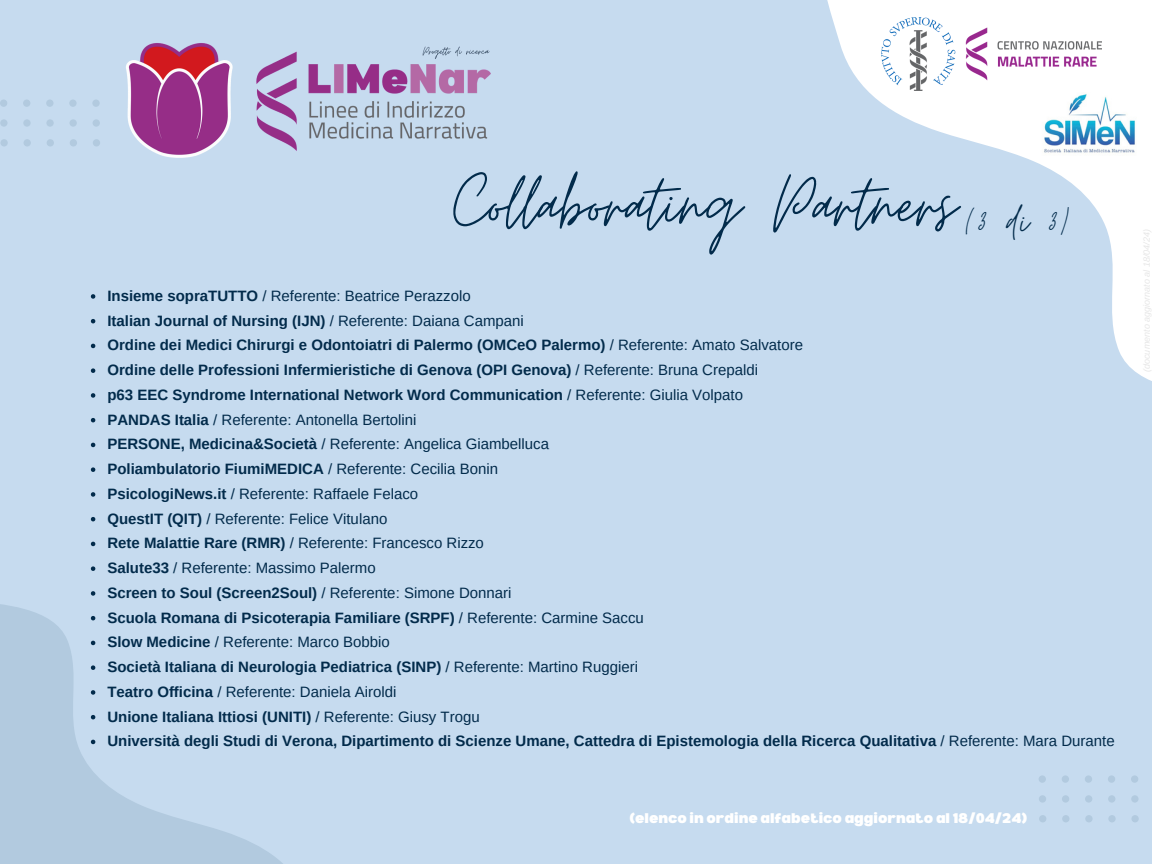
<style>
.page{position:relative;width:1152px;height:864px;background:#c6dbef}
.page>*{position:absolute;margin:0;border:0;box-sizing:border-box;transform-origin:0 0}
.t1{font:84.45px "Moon Time";color:#022b4b}
.t2{font:48px "Moon Time";color:#022b4b}
.t3{font:700 15px "Arimo";color:#022b4b}
.t4{font:15px "Arimo";color:#022b4b}
.t5{font:900 13.65px "Bernoru";color:#fff}
.s1{font-weight:700}
.s2{font-weight:400}
</style>
<div class="page">
<svg style="left:0;top:604px;width:283px;height:260px"></svg>
<svg style="left:828px;top:0;width:324px;height:381px"></svg>
<div style="left:1039px;top:775px;width:7px;height:8px;background:#b2cadf;border-radius:50%"></div>
<div style="left:1062px;top:775px;width:7px;height:8px;background:#b2cadf;border-radius:50%"></div>
<div style="left:1085px;top:775px;width:7px;height:8px;background:#b2cadf;border-radius:50%"></div>
<div style="left:1108px;top:775px;width:7px;height:8px;background:#b2cadf;border-radius:50%"></div>
<div style="left:1131px;top:775px;width:7px;height:8px;background:#b2cadf;border-radius:50%"></div>
<div style="left:1039px;top:795px;width:7px;height:8px;background:#b2cadf;border-radius:50%"></div>
<div style="left:1039px;top:815px;width:7px;height:7px;background:#b2cadf;border-radius:50%"></div>
<div style="left:1062px;top:795px;width:7px;height:8px;background:#b2cadf;border-radius:50%"></div>
<div style="left:1085px;top:795px;width:7px;height:8px;background:#b2cadf;border-radius:50%"></div>
<div style="left:1108px;top:795px;width:7px;height:8px;background:#b2cadf;border-radius:50%"></div>
<div style="left:1131px;top:795px;width:8px;height:8px;background:#b2cadf;border-radius:50%"></div>
<div style="left:1062px;top:815px;width:7px;height:7px;background:#b2cadf;border-radius:50%"></div>
<div style="left:1085px;top:815px;width:8px;height:7px;background:#b2cadf;border-radius:50%"></div>
<div style="left:1108px;top:815px;width:8px;height:7px;background:#b2cadf;border-radius:50%"></div>
<div style="left:1131px;top:815px;width:8px;height:7px;background:#b2cadf;border-radius:50%"></div>
<img style="left:1033px;top:92px;width:112px;height:66px">
<img style="left:881px;top:18px;width:221px;height:73px">
<div style="left:0;top:100px;width:7px;height:7px;background:#b2cadf;border-radius:50%"></div>
<div style="left:23px;top:100px;width:7px;height:7px;background:#b2cadf;border-radius:50%"></div>
<div style="left:46px;top:100px;width:8px;height:7px;background:#b2cadf;border-radius:50%"></div>
<div style="left:69px;top:100px;width:8px;height:7px;background:#b2cadf;border-radius:50%"></div>
<div style="left:92px;top:100px;width:8px;height:7px;background:#b2cadf;border-radius:50%"></div>
<div style="left:0;top:119px;width:8px;height:8px;background:#b2cadf;border-radius:50%"></div>
<div style="left:0;top:139px;width:8px;height:8px;background:#b2cadf;border-radius:50%"></div>
<div style="left:23px;top:119px;width:8px;height:8px;background:#b2cadf;border-radius:50%"></div>
<div style="left:46px;top:119px;width:8px;height:8px;background:#b2cadf;border-radius:50%"></div>
<div style="left:70px;top:119px;width:7px;height:8px;background:#b2cadf;border-radius:50%"></div>
<div style="left:93px;top:119px;width:7px;height:8px;background:#b2cadf;border-radius:50%"></div>
<div style="left:24px;top:139px;width:7px;height:8px;background:#b2cadf;border-radius:50%"></div>
<div style="left:47px;top:139px;width:7px;height:8px;background:#b2cadf;border-radius:50%"></div>
<div style="left:70px;top:139px;width:7px;height:8px;background:#b2cadf;border-radius:50%"></div>
<div style="left:93px;top:139px;width:7px;height:8px;background:#b2cadf;border-radius:50%"></div>
<img style="left:126px;top:43px;width:365px;height:115px">
<svg style="left:91px;top:294px;width:4px;height:5px"></svg>
<svg style="left:91px;top:319px;width:4px;height:4px"></svg>
<svg style="left:91px;top:344px;width:4px;height:4px"></svg>
<svg style="left:91px;top:368px;width:4px;height:5px"></svg>
<svg style="left:91px;top:393px;width:4px;height:5px"></svg>
<svg style="left:91px;top:418px;width:4px;height:4px"></svg>
<svg style="left:91px;top:443px;width:4px;height:4px"></svg>
<svg style="left:91px;top:467px;width:4px;height:5px"></svg>
<svg style="left:91px;top:492px;width:4px;height:5px"></svg>
<svg style="left:91px;top:517px;width:4px;height:4px"></svg>
<svg style="left:91px;top:542px;width:4px;height:4px"></svg>
<svg style="left:91px;top:566px;width:4px;height:5px"></svg>
<svg style="left:91px;top:591px;width:4px;height:5px"></svg>
<svg style="left:91px;top:616px;width:4px;height:4px"></svg>
<svg style="left:91px;top:641px;width:4px;height:4px"></svg>
<svg style="left:91px;top:665px;width:4px;height:5px"></svg>
<svg style="left:91px;top:690px;width:4px;height:5px"></svg>
<svg style="left:91px;top:715px;width:4px;height:4px"></svg>
<svg style="left:91px;top:740px;width:4px;height:4px"></svg>
<p class="t1" style="left:453px;top:153px;width:505px">Collaborating Partners</p>
<p class="t2" style="left:964px;top:192px;width:108px">(3 di 3)</p>
<h2 class="t4" style="left:107px;top:287px;width:365px"><span class="s1">Insieme sopraTUTTO</span> / Referente: Beatrice Perazzolo</h2>
<p class="t3" style="left:107px;top:312px;width:418px">Italian Journal of Nursing (IJN) <span class="s2">/ Referente: Daiana Campani</span></p>
<p class="t3" style="left:107px;top:337px;width:697px">Ordine dei Medici Chirurgi e Odontoiatri di Palermo (OMCeO Palermo) <span class="s2">/ Referente: Amato Salvatore</span></p>
<h1 class="t3" style="left:107px;top:362px;width:652px">Ordine delle Professioni Infermieristiche di Genova (OPI Genova) <span class="s2">/ Referente: Bruna Crepaldi</span></h1>
<p class="t3" style="left:107px;top:386px;width:637px">p63 EEC Syndrome International Network Word Communication <span class="s2">/ Referente: Giulia Volpato</span></p>
<p class="t4" style="left:107px;top:411px;width:311px"><span class="s1">PANDAS Italia</span> / Referente: Antonella Bertolini</p>
<p class="t4" style="left:107px;top:436px;width:443px"><span class="s1">PERSONE, Medicina&amp;Società</span> / Referente: Angelica Giambelluca</p>
<p class="t3" style="left:107px;top:461px;width:392px">Poliambulatorio FiumiMEDICA <span class="s2">/ Referente: Cecilia Bonin</span></p>
<p class="t4" style="left:107px;top:485px;width:312px"><span class="s1">PsicologiNews.it</span> / Referente: Raffaele Felaco</p>
<p class="t4" style="left:107px;top:510px;width:281px"><span class="s1">QuestIT (QIT)</span> / Referente: Felice Vitulano</p>
<p class="t4" style="left:107px;top:535px;width:378px"><span class="s1">Rete Malattie Rare (RMR)</span> / Referente: Francesco Rizzo</p>
<p class="t4" style="left:107px;top:560px;width:270px"><span class="s1">Salute33</span> / Referente: Massimo Palermo</p>
<p class="t3" style="left:107px;top:584px;width:406px">Screen to Soul (Screen2Soul) <span class="s2">/ Referente: Simone Donnari</span></p>
<p class="t3" style="left:107px;top:609px;width:538px">Scuola Romana di Psicoterapia Familiare (SRPF) <span class="s2">/ Referente: Carmine Saccu</span></p>
<p class="t4" style="left:107px;top:634px;width:284px"><span class="s1">Slow Medicine</span> / Referente: Marco Bobbio</p>
<p class="t3" style="left:107px;top:659px;width:532px">Società Italiana di Neurologia Pediatrica (SINP) <span class="s2">/ Referente: Martino Ruggieri</span></p>
<p class="t4" style="left:107px;top:683px;width:291px"><span class="s1">Teatro Officina</span> / Referente: Daniela Airoldi</p>
<p class="t3" style="left:107px;top:708px;width:374px">Unione Italiana Ittiosi (UNITI) <span class="s2">/ Referente: Giusy Trogu</span></p>
<p class="t3" style="left:107px;top:733px;width:1009px">Università degli Studi di Verona, Dipartimento di Scienze Umane, Cattedra di Epistemologia della Ricerca Qualitativa <span class="s2">/ Referente: Mara Durante</span></p>
<p class="t5" style="left:629px;top:810px;width:400px">(elenco in ordine alfabetico aggiornato al 18/04/24)</p>
</div>
